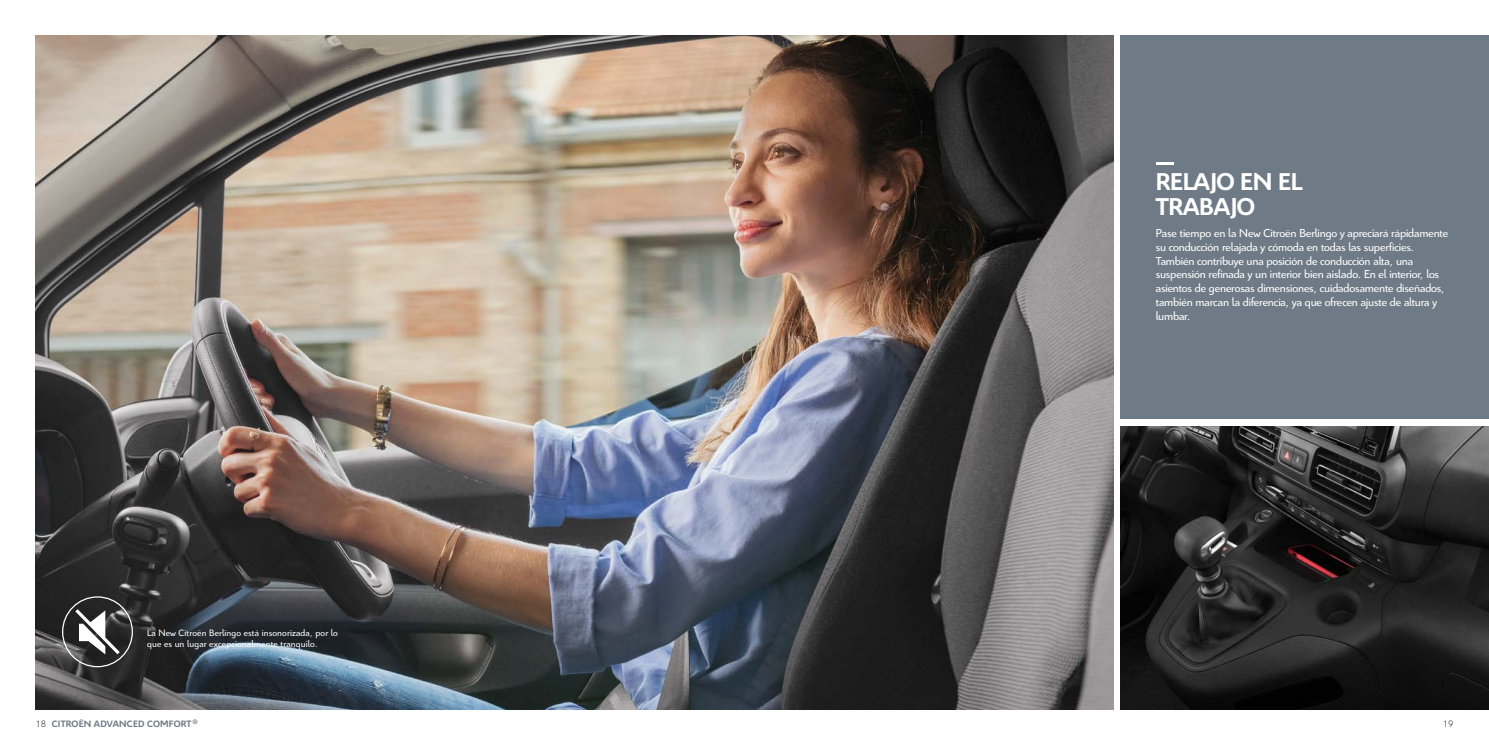
<style>
.page{position:relative;width:1489px;height:745px;background:#fff}
.page>*{position:absolute;margin:0;border:0;box-sizing:border-box;transform-origin:0 0}
.t1{font:700 26.25px/25px "Citroen";letter-spacing:-.005em;color:#fff}
.t2{font:12.5px/13.8px "Citroen";letter-spacing:-.01em;color:#fff}
.t3{font:10px/11.2px "Citroen";letter-spacing:.015em;color:#fff}
.t4{font:700 10px "Citroen";letter-spacing:.02em;color:#6e7b86}
.t5{font:300 10px "Citroen";color:#000}
.t6{font:700 7px "Citroen";color:#6e7b86}
</style>
<div class="page">
<div style="left:1120px;top:35px;width:368px;height:383px;background:#6e7b86"></div>
<img style="left:35px;top:35px;width:1078px;height:674px">
<div style="left:62px;top:596px;width:71px;height:70px;border:1px solid #fff;border-radius:50%"></div>
<svg style="left:75px;top:608px;width:45px;height:46px"></svg>
<svg style="left:1156px;top:162px;width:17px;height:2px"></svg>
<img style="left:1120px;top:426px;width:368px;height:283px">
<h1 class="t1" style="left:1155px;top:169px;width:148px">RELAJO EN EL<br>TRABAJO</h1>
<p class="t3" style="left:147px;top:626px;width:192px">La New Citroën Berlingo está insonorizada, por lo que es un lugar excepcionalmente tranquilo.</p>
<p class="t2" style="left:1155px;top:226px;width:294px">Pase tiempo en la New Citroën Berlingo y apreciará rápidamente su conducción relajada y cómoda en todas las superficies.<br>También contribuye una posición de conducción alta, una suspensión refinada y un interior bien aislado. En el interior, los asientos de generosas dimensiones, cuidadosamente diseñados, también marcan la diferencia, ya que ofrecen ajuste de altura y lumbar.</p>
<p class="t4" style="left:52px;top:717px;width:141px">CITROËN ADVANCED COMFORT</p>
<p class="t5" style="left:35px;top:717px;width:12px">18</p>
<p class="t6" style="left:193px;top:717px;width:6px">®</p>
<p class="t5" style="left:1442px;top:717px;width:12px">19</p>
</div>
